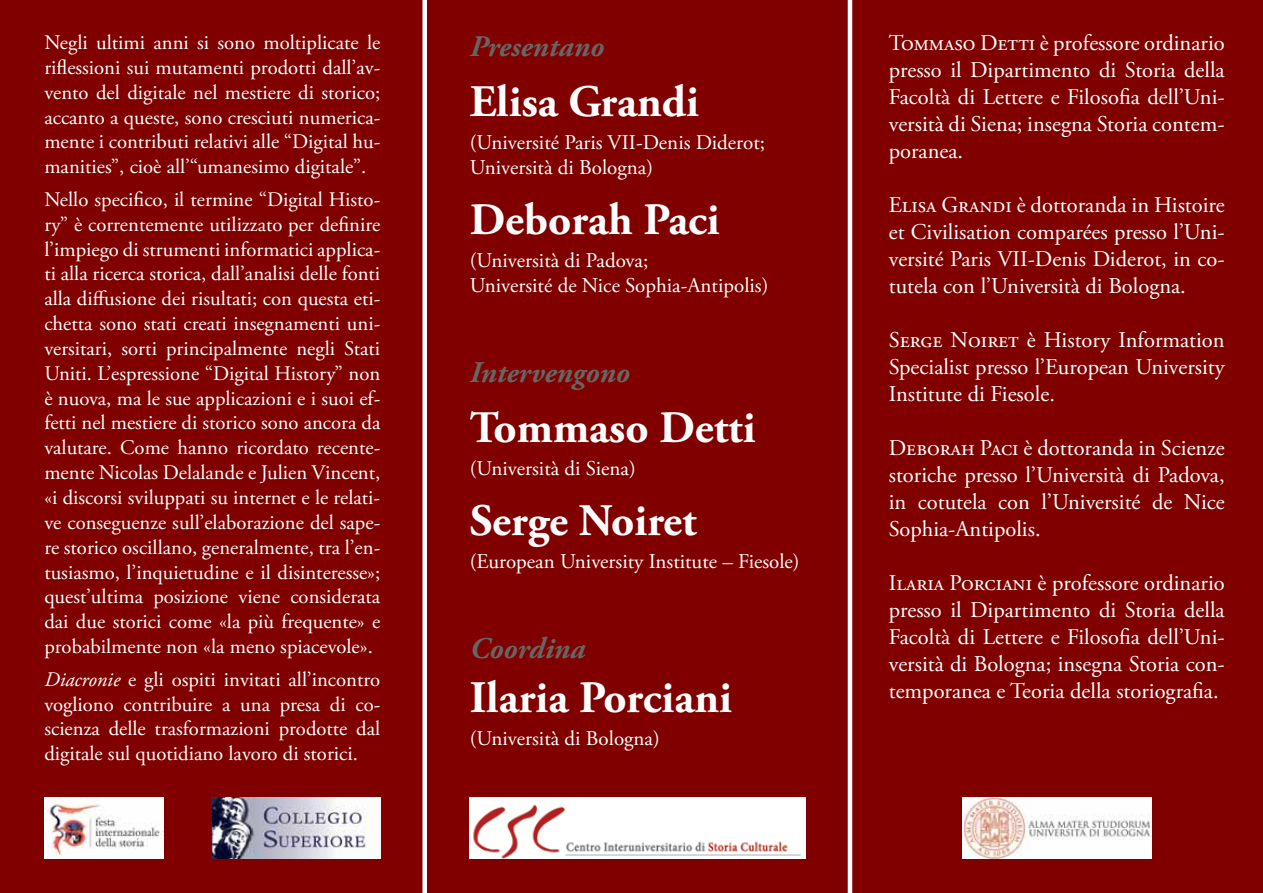
<style>
.page{position:relative;width:1263px;height:893px;background:#800000}
.page>*{position:absolute;margin:0;border:0;box-sizing:border-box;transform-origin:0 0}
.t1{font:700 45px "Adobe Garamond Pro";color:#fff}
.t2{font:italic 700 30px "Adobe Garamond Pro";color:#666665}
.t3{font:22.5px/27px "Adobe Garamond Pro";color:#fff;text-align:justify}
.t4{font:21px/25.2px "Adobe Garamond Pro";letter-spacing:-.005em;color:#fff}
.t5{font:20.7px/24.9px "Adobe Garamond Pro";color:#fff;text-align:justify}
.s1{font-style:italic}
</style>
<div class="page">
<hr style="left:848px;top:0;width:4px;height:893px;background:#fff">
<div style="left:422px;top:0;width:5px;height:893px;background:#fff"></div>
<img style="left:962px;top:797px;width:189px;height:62px">
<img style="left:470px;top:797px;width:336px;height:62px">
<img style="left:211px;top:797px;width:169px;height:62px">
<img style="left:44px;top:797px;width:120px;height:62px">
<p class="t5" style="left:44px;top:31px;width:337px">Negli ultimi anni si sono moltiplicate le riflessioni sui mutamenti prodotti dall’av&shy;vento del digitale nel mestiere di storico; accanto a queste, sono cresciuti numerica&shy;mente i contributi relativi alle “Digital hu&shy;manities”, cioè all’“umanesimo digitale”.</p>
<p class="t5" style="left:44px;top:188px;width:338px">Nello specifico, il termine “Digital Histo&shy;ry” è correntemente utilizzato per definire l’impiego di strumenti informatici applica&shy;ti alla ricerca storica, dall’analisi delle fonti alla diffusione dei risultati; con questa eti&shy;chetta sono stati creati insegnamenti uni&shy;versitari, sorti principalmente negli Stati Uniti. L’espressione “Digital History” non è nuova, ma le sue applicazioni e i suoi ef&shy;fetti nel mestiere di storico sono ancora da valutare. Come hanno ricordato recente&shy;mente Nicolas Delalande e Julien Vincent, «i discorsi sviluppati su internet e le relati&shy;ve conseguenze sull’elaborazione del sape&shy;re storico oscillano, generalmente, tra l’en&shy;tusiasmo, l’inquietudine e il disinteresse»; quest’ultima posizione viene considerata dai due storici come «la più frequente» e probabilmente non «la meno spiacevole».</p>
<p class="t5" style="left:44px;top:667px;width:337px"><span class="s1">Diacronie</span> e gli ospiti invitati all’incontro vogliono contribuire a una presa di co&shy;scienza delle trasformazioni prodotte dal digitale sul quotidiano lavoro di storici.</p>
<h2 class="t2" style="left:470px;top:29px;width:136px">Presentano</h2>
<h1 class="t1" style="left:470px;top:75px;width:231px">Elisa Grandi</h1>
<p class="t4" style="left:470px;top:130px;width:297px">(Université Paris VII-Denis Diderot;<br>Università di Bologna)</p>
<h1 class="t1" style="left:470px;top:194px;width:251px">Deborah Paci</h1>
<p class="t4" style="left:470px;top:248px;width:300px">(Università di Padova;<br>Université de Nice Sophia-Antipolis)</p>
<h2 class="t2" style="left:470px;top:355px;width:161px">Intervengono</h2>
<h1 class="t1" style="left:470px;top:402px;width:287px">Tommaso Detti</h1>
<p class="t4" style="left:470px;top:457px;width:167px">(Università di Siena)</p>
<h1 class="t1" style="left:470px;top:495px;width:228px">Serge Noiret</h1>
<p class="t4" style="left:470px;top:550px;width:331px">(European University Institute – Fiesole)</p>
<h2 class="t2" style="left:470px;top:631px;width:117px">Coordina</h2>
<h1 class="t1" style="left:470px;top:672px;width:264px">Ilaria Porciani</h1>
<p class="t4" style="left:470px;top:727px;width:191px">(Università di Bologna)</p>
<p class="t3" style="left:889px;top:30px;width:338px">Tommaso Detti è professore ordinario presso il Dipartimento di Storia della Facoltà di Lettere e Filosofia dell’Uni&shy;versità di Siena; insegna Storia contem&shy;poranea.</p>
<p class="t3" style="left:889px;top:192px;width:337px">Elisa Grandi è dottoranda in Histoire et Civilisation comparées presso l’Uni&shy;versité Paris VII-Denis Diderot, in co&shy;tutela con l’Università di Bologna.</p>
<p class="t3" style="left:889px;top:327px;width:337px">Serge Noiret è History Information Specialist presso l’European University Institute di Fiesole.</p>
<p class="t3" style="left:889px;top:435px;width:337px">Deborah Paci è dottoranda in Scienze storiche presso l’Università di Padova, in cotutela con l’Université de Nice Sophia-Antipolis.</p>
<p class="t3" style="left:889px;top:570px;width:338px">Ilaria Porciani è professore ordinario presso il Dipartimento di Storia della Facoltà di Lettere e Filosofia dell’Uni&shy;versità di Bologna; insegna Storia con&shy;temporanea e Teoria della storiografia.</p>
</div>
